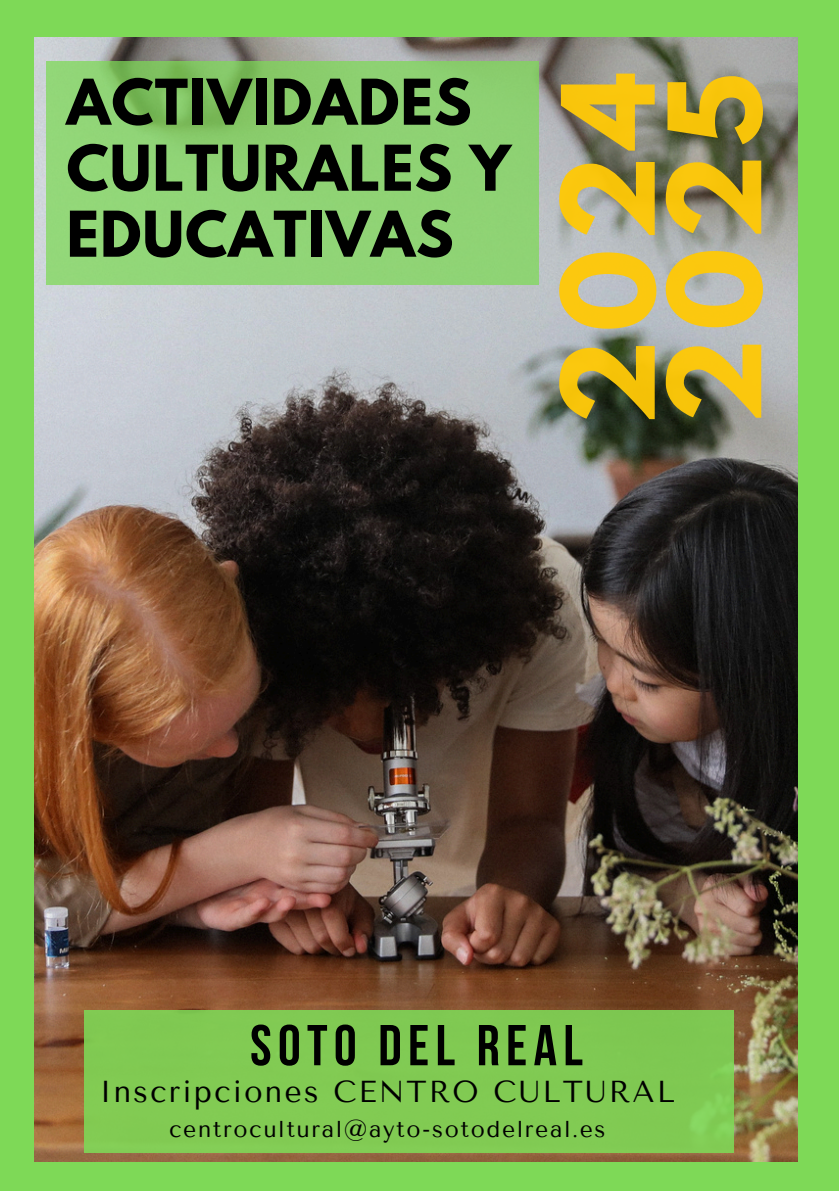
<style>
.page{position:relative;width:839px;height:1191px;background:#fff}
.page>*{position:absolute;margin:0;border:0;box-sizing:border-box;transform-origin:0 0}
.t1{font:700 113.6px/106.4px "League Spartan";letter-spacing:.07em;color:#ffc907}
.t2{font:700 57.6px "Bebas Neue";letter-spacing:.11em;color:#000}
.t3{font:700 55.8px/66px "League Spartan";letter-spacing:.02em;color:#000}
.t4{font:30.2px "Tenor Sans";letter-spacing:.07em;color:#000}
.t5{font:23px "Tenor Sans";letter-spacing:.07em;color:#000}
</style>
<div class="page">
<div style="left:0;top:0;width:838px;height:1191px;background:#7ed957"></div>
<img style="left:35px;top:38px;width:762px;height:1123px">
<svg style="left:46px;top:62px;width:493px;height:223px;background:#8dd172"></svg>
<div style="left:84px;top:1010px;width:649px;height:143px;background:#81ca53"></div>
<h1 class="t3" style="left:67px;top:76px;width:446px">ACTIVIDADES<br>CULTURALES Y<br>EDUCATIVAS</h1>
<h1 class="t1" style="left:570px;top:425px;width:357px;rotate:-90deg">2024<br>2025</h1>
<h2 class="t2" style="left:250px;top:1022px;width:334px">SOTO DEL REAL</h2>
<h2 class="t4" style="left:99px;top:1075px;width:577px">Inscripciones CENTRO CULTURAL</h2>
<p class="t5" style="left:169px;top:1116px;width:438px">centrocultural@ayto-sotodelreal.es</p>
</div>
